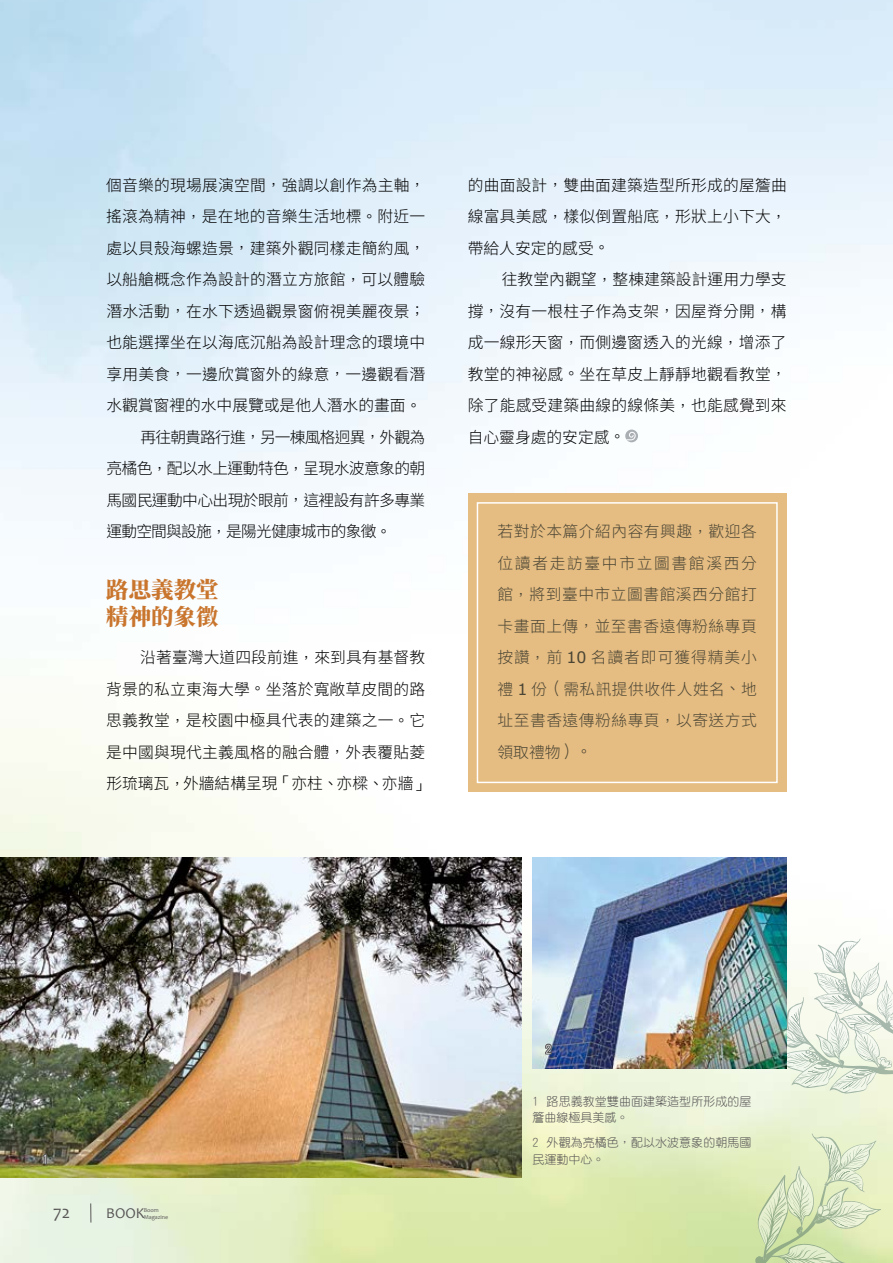
<style>
.page{position:relative;width:893px;height:1263px;background:#fff}
.page>*{position:absolute;margin:0;border:0;box-sizing:border-box;transform-origin:0 0}
.t1{font:800 22.5px/27px "Source Han Serif TC";color:#c9752d}
.t2{font:18px "Candara";color:#595757}
.t3{font:300 15.75px/31.5px "Noto Sans Hant";letter-spacing:.015em;color:#000;text-align:justify}
.t4{font:300 15.75px/31.5px "Noto Sans Hant";letter-spacing:.035em;color:#4a4535;text-align:justify}
.t5{font:300 15.75px "Noto Sans Hant";letter-spacing:-.035em;color:#000}
.t6{font:300 15.75px "Noto Sans Hant";letter-spacing:-.05em;color:#000}
.t7{font:15px "Candara";color:#595757}
.t8{font:12px/16.5px "DF Yuan W3 WIN BF";letter-spacing:.005em;color:#595757}
.t9{font:12px "DF Yuan W3 WIN BF";color:#fff}
.t10{font:6px/6.8px "Candara";letter-spacing:-.005em;color:#595757}
.s1{font-family:"DF Li Hei W3 WIN BF";font-weight:400}
.s2{font-family:"Verdana";font-weight:400}
</style>
<div class="page">
<img style="left:0;top:0;width:893px;height:1263px">
<svg style="left:90px;top:1203px;width:1px;height:19px"></svg>
<svg style="left:727px;top:1133px;width:154px;height:130px;background:#d8e5b9"></svg>
<svg style="left:764px;top:938px;width:129px;height:156px"></svg>
<svg style="left:625px;top:429px;width:13px;height:13px"></svg>
<svg style="left:625px;top:432px;width:11px;height:8px"></svg>
<img style="left:0;top:858px;width:522px;height:320px">
<img style="left:533px;top:858px;width:254px;height:210px">
<div style="left:468px;top:493px;width:319px;height:299px;background:#e5bc81"></div>
<div style="left:477px;top:502px;width:301px;height:281px;border:2px solid #fff"></div>
<svg style="left:41px;top:1151px;width:7px;height:14px"></svg>
<svg style="left:543px;top:1042px;width:10px;height:13px"></svg>
<p class="t3" style="left:106px;top:169px;width:320px">個音樂的現場展演空間<span class="s1">，</span>強調以創作為主軸<span class="s1">，</span></p>
<p class="t3" style="left:106px;top:201px;width:320px">搖滾為精神<span class="s1">，</span>是在地的音樂生活地標<span class="s1">。</span>附近一</p>
<p class="t3" style="left:106px;top:232px;width:320px">處以貝殼海螺造景<span class="s1">，</span>建築外觀同樣走簡約風<span class="s1">，</span></p>
<p class="t3" style="left:106px;top:264px;width:320px">以船艙概念作為設計的潛立方旅館<span class="s1">，</span>可以體驗</p>
<p class="t3" style="left:106px;top:295px;width:320px">潛水活動<span class="s1">，</span>在水下透過觀景窗俯視美麗夜景<span class="s1">；</span></p>
<p class="t3" style="left:106px;top:327px;width:320px">也能選擇坐在以海底沉船為設計理念的環境中</p>
<p class="t3" style="left:106px;top:358px;width:320px">享用美食<span class="s1">，</span>一邊欣賞窗外的綠意<span class="s1">，</span>一邊觀看潛</p>
<p class="t3" style="left:106px;top:390px;width:316px">水觀賞窗裡的水中展覽或是他人潛水的畫面<span class="s1">。</span></p>
<p class="t6" style="left:140px;top:428px;width:286px">再往朝貴路行進<span class="s1">，</span>另一棟風格迥異<span class="s1">，</span>外觀為</p>
<p class="t5" style="left:106px;top:459px;width:320px">亮橘色<span class="s1">，</span>配以水上運動特色<span class="s1">，</span>呈現水波意象的朝</p>
<p class="t5" style="left:106px;top:491px;width:320px">馬國民運動中心出現於眼前<span class="s1">，</span>這裡設有許多專業</p>
<p class="t6" style="left:106px;top:522px;width:287px">運動空間與設施<span class="s1">，</span>是陽光健康城市的象徵<span class="s1">。</span></p>
<h1 class="t1" style="left:106px;top:577px;width:114px">路思義教堂精神的象徵</h1>
<p class="t3" style="left:106px;top:642px;width:324px;text-align:left;text-indent:34px">沿著臺灣大道四段前進<span class="s1">，</span>來到具有基督教背景的私立東海大學<span class="s1">。</span>坐落於寬敞草皮間的路思義教堂<span class="s1">，</span>是校園中極具代表的建築之一<span class="s1">。</span>它是中國與現代主義風格的融合體<span class="s1">，</span>外表覆貼菱形琉璃瓦<span class="s1">，</span>外牆結構呈現<span class="s1">「</span>亦柱<span class="s1">、</span>亦樑<span class="s1">、</span>亦牆<span class="s1">」</span></p>
<p class="t3" style="left:468px;top:169px;width:320px">的曲面設計<span class="s1">，</span>雙曲面建築造型所形成的屋簷曲線富具美感<span class="s1">，</span>樣似倒置船底<span class="s1">，</span>形狀上小下大<span class="s1">，</span>帶給人安定的感受<span class="s1">。</span></p>
<p class="t3" style="left:468px;top:264px;width:320px;text-indent:34px">往教堂內觀望<span class="s1">，</span>整棟建築設計運用力學支撐<span class="s1">，</span>沒有一根柱子作為支架<span class="s1">，</span>因屋脊分開<span class="s1">，</span>構成一線形天窗<span class="s1">，</span>而側邊窗透入的光線<span class="s1">，</span>增添了教堂的神祕感<span class="s1">。</span>坐在草皮上靜靜地觀看教堂<span class="s1">，</span>除了能感受建築曲線的線條美<span class="s1">，</span>也能感覺到來自心靈身處的安定感<span class="s1">。</span></p>
<p class="t4" style="left:497px;top:516px;width:261px">若對於本篇介紹內容有興趣<span class="s1">，</span>歡迎各位讀者走訪臺中市立圖書館溪西分館<span class="s1">，</span>將到臺中市立圖書館溪西分館打卡畫面上傳<span class="s1">，</span>並至書香遠傳粉絲專頁按讚<span class="s1">，</span>前 <span class="s2">10</span> 名讀者即可獲得精美小禮 <span class="s2">1</span> 份<span class="s1">（</span>需私訊提供收件人姓名<span class="s1">、</span>地址至書香遠傳粉絲專頁<span class="s1">，</span>以寄送方式領取禮物<span class="s1">）。</span></p>
<p class="t9" style="left:545px;top:1043px;width:7px">2</p>
<p class="t8" style="left:533px;top:1093px;width:220px">1 路思義教堂雙曲面建築造型所形成的屋簷曲線極具美感。</p>
<p class="t8" style="left:533px;top:1134px;width:220px">2 外觀為亮橘色，配以水波意象的朝馬國</p>
<p class="t9" style="left:43px;top:1153px;width:7px">1</p>
<p class="t8" style="left:533px;top:1151px;width:73px">民運動中心。</p>
<p class="t2" style="left:53px;top:1201px;width:18px">72</p>
<p class="t7" style="left:106px;top:1204px;width:40px">BOOK</p>
<p class="t10" style="left:144px;top:1207px;width:26px">Boom<br>Magazine</p>
</div>
